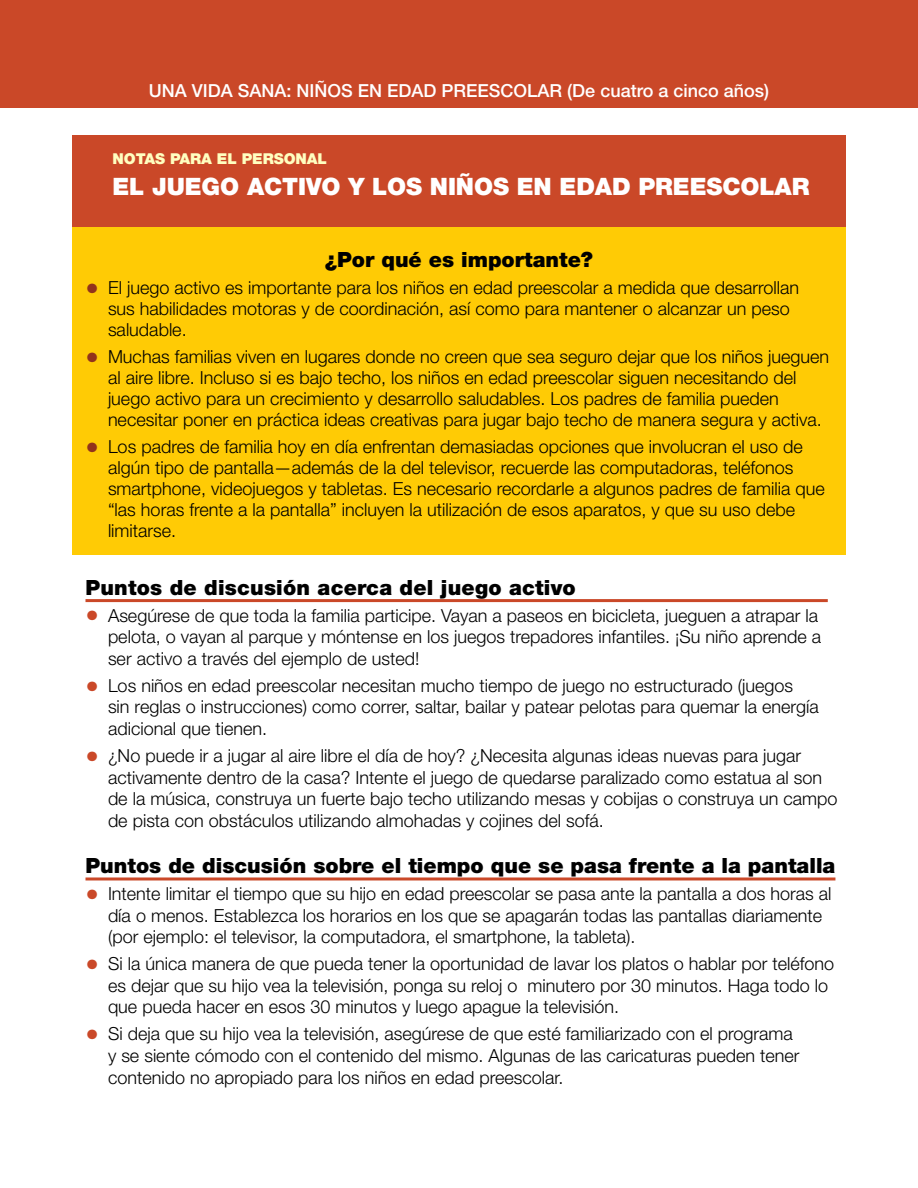
<style>
.page{position:relative;width:918px;height:1188px;background:#fff}
.page>*{position:absolute;margin:0;border:0;box-sizing:border-box;transform-origin:0 0}
.t1{font:900 24px "Helvetica Neue LT Std";letter-spacing:-.005em;color:#fff}
.t2{font:900 21px "Helvetica Neue LT Std";color:#000}
.t3{font:300 18px/21.6px "Helvetica Neue LT Std";color:#000}
.t4{font:500 18px "Helvetica Neue LT Std";color:#fff}
.t5{font:900 15px "Helvetica Neue LT Std";letter-spacing:-.005em;color:#ffffc0}
.s1{font-size:27px;color:#92331c}
.s2{font-size:27px;color:#ca4828}
</style>
<div class="page">
<div style="left:0;top:0;width:918px;height:108px;background:#ca4828"></div>
<div style="left:72px;top:227px;width:774px;height:327px;background:#ffcb05"></div>
<div style="left:72px;top:135px;width:774px;height:92px;background:#ca4828"></div>
<hr style="left:86px;top:599px;width:742px;height:3px;background:#ca4828">
<hr style="left:86px;top:877px;width:749px;height:3px;background:#ca4828">
<p class="t4" style="left:149px;top:80px;width:622px">UNA VIDA SANA: NIÑOS EN EDAD PREESCOLAR (De cuatro a cinco años)</p>
<p class="t5" style="left:112px;top:149px;width:216px">NOTAS PARA EL PERSONAL</p>
<h3 class="t1" style="left:112px;top:172px;width:699px">EL JUEGO ACTIVO Y LOS NIÑOS EN EDAD PREESCOLAR</h3>
<h4 class="t2" style="left:325px;top:247px;width:269px">¿Por qué es importante?</h4>
<p class="t3" style="left:108px;top:277px;width:693px;line-height:21px;text-indent:-22px"><span class="s1">•</span> El juego activo es importante para los niños en edad preescolar a medida que desarrollan sus habilidades motoras y de coordinación, así como para mantener o alcanzar un peso saludable.</p>
<p class="t3" style="left:108px;top:346px;width:723px;line-height:21px;text-indent:-22px"><span class="s1">•</span> Muchas familias viven en lugares donde no creen que sea seguro dejar que los niños jueguen al aire libre. Incluso si es bajo techo, los niños en edad preescolar siguen necesitando del juego activo para un crecimiento y desarrollo saludables. Los padres de familia pueden necesitar poner en práctica ideas creativas para jugar bajo techo de manera segura y activa.</p>
<p class="t3" style="left:108px;top:436px;width:718px;line-height:21px;text-indent:-22px"><span class="s1">•</span> Los padres de familia hoy en día enfrentan demasiadas opciones que involucran el uso de algún tipo de pantalla—además de la del televisor, recuerde las computadoras, teléfonos smartphone, videojuegos y tabletas. Es necesario recordarle a algunos padres de familia que “las horas frente a la pantalla” incluyen la utilización de esos aparatos, y que su uso debe limitarse.</p>
<h4 class="t2" style="left:86px;top:575px;width:492px">Puntos de discusión acerca del juego activo</h4>
<p class="t3" style="left:108px;top:604px;width:715px;text-indent:-22px"><span class="s2">•</span> Asegúrese de que toda la familia participe. Vayan a paseos en bicicleta, jueguen a atrapar la pelota, o vayan al parque y móntense en los juegos trepadores infantiles. ¡Su niño aprende a ser activo a través del ejemplo de usted!</p>
<p class="t3" style="left:108px;top:674px;width:712px;text-indent:-22px"><span class="s2">•</span> Los niños en edad preescolar necesitan mucho tiempo de juego no estructurado (juegos sin reglas o instrucciones) como correr, saltar, bailar y patear pelotas para quemar la energía adicional que tienen.</p>
<p class="t3" style="left:108px;top:744px;width:731px;text-indent:-22px"><span class="s2">•</span> ¿No puede ir a jugar al aire libre el día de hoy? ¿Necesita algunas ideas nuevas para jugar activamente dentro de la casa? Intente el juego de quedarse paralizado como estatua al son de la música, construya un fuerte bajo techo utilizando mesas y cobijas o construya un campo de pista con obstáculos utilizando almohadas y cojines del sofá.</p>
<h4 class="t2" style="left:86px;top:853px;width:751px">Puntos de discusión sobre el tiempo que se pasa frente a la pantalla</h4>
<p class="t3" style="left:108px;top:882px;width:725px;text-indent:-22px"><span class="s2">•</span> Intente limitar el tiempo que su hijo en edad preescolar se pasa ante la pantalla a dos horas al día o menos. Establezca los horarios en los que se apagarán todas las pantallas diariamente (por ejemplo: el televisor, la computadora, el smartphone, la tableta).</p>
<p class="t3" style="left:108px;top:953px;width:728px;text-indent:-22px"><span class="s2">•</span> Si la única manera de que pueda tener la oportunidad de lavar los platos o hablar por teléfono es dejar que su hijo vea la televisión, ponga su reloj o minutero por 30 minutos. Haga todo lo que pueda hacer en esos 30 minutos y luego apague la televisión.</p>
<p class="t3" style="left:108px;top:1023px;width:693px;text-indent:-22px"><span class="s2">•</span> Si deja que su hijo vea la televisión, asegúrese de que esté familiarizado con el programa y se siente cómodo con el contenido del mismo. Algunas de las caricaturas pueden tener contenido no apropiado para los niños en edad preescolar.</p>
</div>
